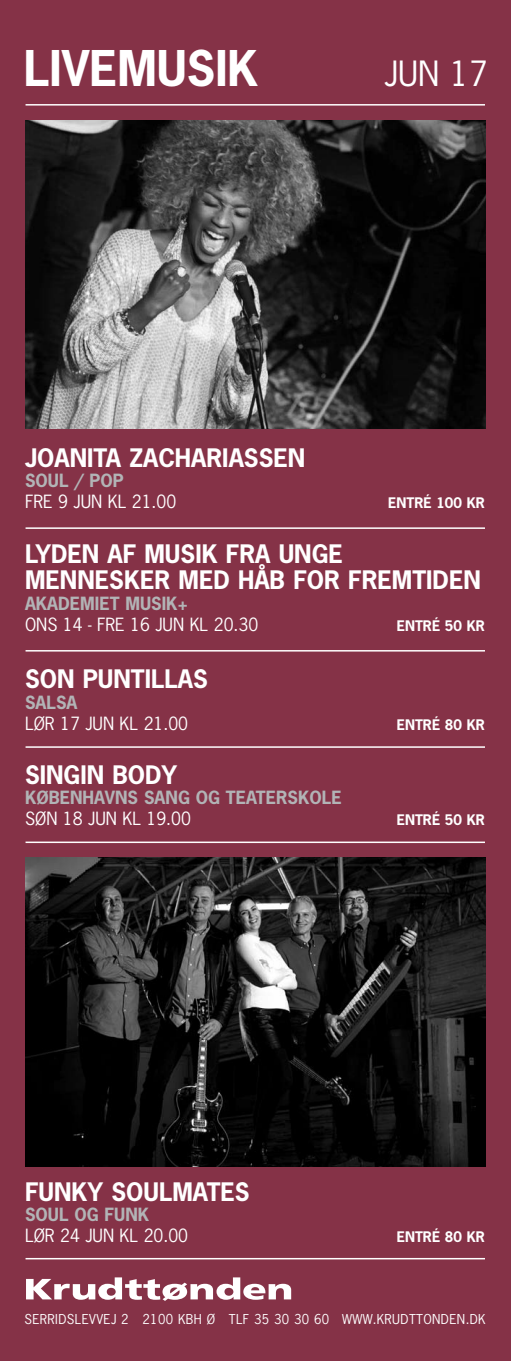
<style>
.page{position:relative;width:511px;height:1361px;background:#fff}
.page>*{position:absolute;margin:0;border:0;box-sizing:border-box;transform-origin:0 0}
.t1{font:700 46.35px "News Gothic";color:#fff}
.t2{font:32.7px "News Gothic";color:#fff}
.t3{font:700 24px/26.2px "News Gothic";color:#fff}
.t4{font:17.1px "News Gothic";color:#fff}
.t5{font:700 17.1px "News Gothic";color:#b2b4b6}
.t6{font:700 13.65px "News Gothic";color:#fff}
.t7{font:12.9px "News Gothic";letter-spacing:.03em;color:#fff}
</style>
<div class="page">
<div style="left:0;top:0;width:510px;height:1361px;background:#853247"></div>
<img style="left:26px;top:120px;width:458px;height:309px">
<img style="left:26px;top:857px;width:458px;height:309px">
<hr style="left:26px;top:104px;width:458px;height:2px;background:#fff">
<svg style="left:26px;top:1277px;width:265px;height:24px"></svg>
<hr style="left:26px;top:650px;width:458px;height:1px;background:#fff">
<hr style="left:26px;top:841px;width:458px;height:2px;background:#fff">
<hr style="left:26px;top:746px;width:458px;height:2px;background:#fff">
<hr style="left:26px;top:527px;width:458px;height:2px;background:#fff">
<hr style="left:26px;top:1258px;width:458px;height:1px;background:#fff">
<h1 class="t1" style="left:24px;top:50px;width:236px">LIVEMUSIK</h1>
<h2 class="t2" style="left:384px;top:61px;width:104px">JUN 17</h2>
<p class="t3" style="left:25px;top:446px;width:282px">JOANITA ZACHARIASSEN</p>
<p class="t5" style="left:25px;top:474px;width:100px">SOUL / POP</p>
<p class="t4" style="left:25px;top:494px;width:153px">FRE 9 JUN KL 21.00</p>
<p class="t6" style="left:388px;top:497px;width:98px">ENTRÉ 100 KR</p>
<p class="t3" style="left:25px;top:543px;width:457px">LYDEN AF MUSIK FRA UNGE<br>MENNESKER MED HÅB FOR FREMTIDEN</p>
<p class="t5" style="left:25px;top:597px;width:164px">AKADEMIET MUSIK+</p>
<p class="t4" style="left:25px;top:617px;width:234px">ONS 14 - FRE 16 JUN KL 20.30</p>
<p class="t6" style="left:396px;top:620px;width:89px">ENTRÉ 50 KR</p>
<p class="t3" style="left:25px;top:668px;width:184px">SON PUNTILLAS</p>
<p class="t5" style="left:25px;top:696px;width:54px">SALSA</p>
<p class="t4" style="left:25px;top:716px;width:164px">LØR 17 JUN KL 21.00</p>
<p class="t6" style="left:396px;top:719px;width:89px">ENTRÉ 80 KR</p>
<p class="t3" style="left:25px;top:764px;width:154px">SINGIN BODY</p>
<p class="t5" style="left:25px;top:791px;width:318px">KØBENHAVNS SANG OG TEATERSKOLE</p>
<p class="t4" style="left:25px;top:812px;width:167px">SØN 18 JUN KL 19.00</p>
<p class="t6" style="left:396px;top:814px;width:89px">ENTRÉ 50 KR</p>
<p class="t3" style="left:25px;top:1180px;width:226px">FUNKY SOULMATES</p>
<p class="t5" style="left:25px;top:1207px;width:126px">SOUL OG FUNK</p>
<p class="t4" style="left:25px;top:1228px;width:164px">LØR 24 JUN KL 20.00</p>
<p class="t6" style="left:396px;top:1231px;width:89px">ENTRÉ 80 KR</p>
<p class="t7" style="left:24px;top:1314px;width:462px">SERRIDSLEVVEJ 2 2100 KBH Ø TLF 35 30 30 60 WWW.KRUDTTONDEN.DK</p>
</div>
